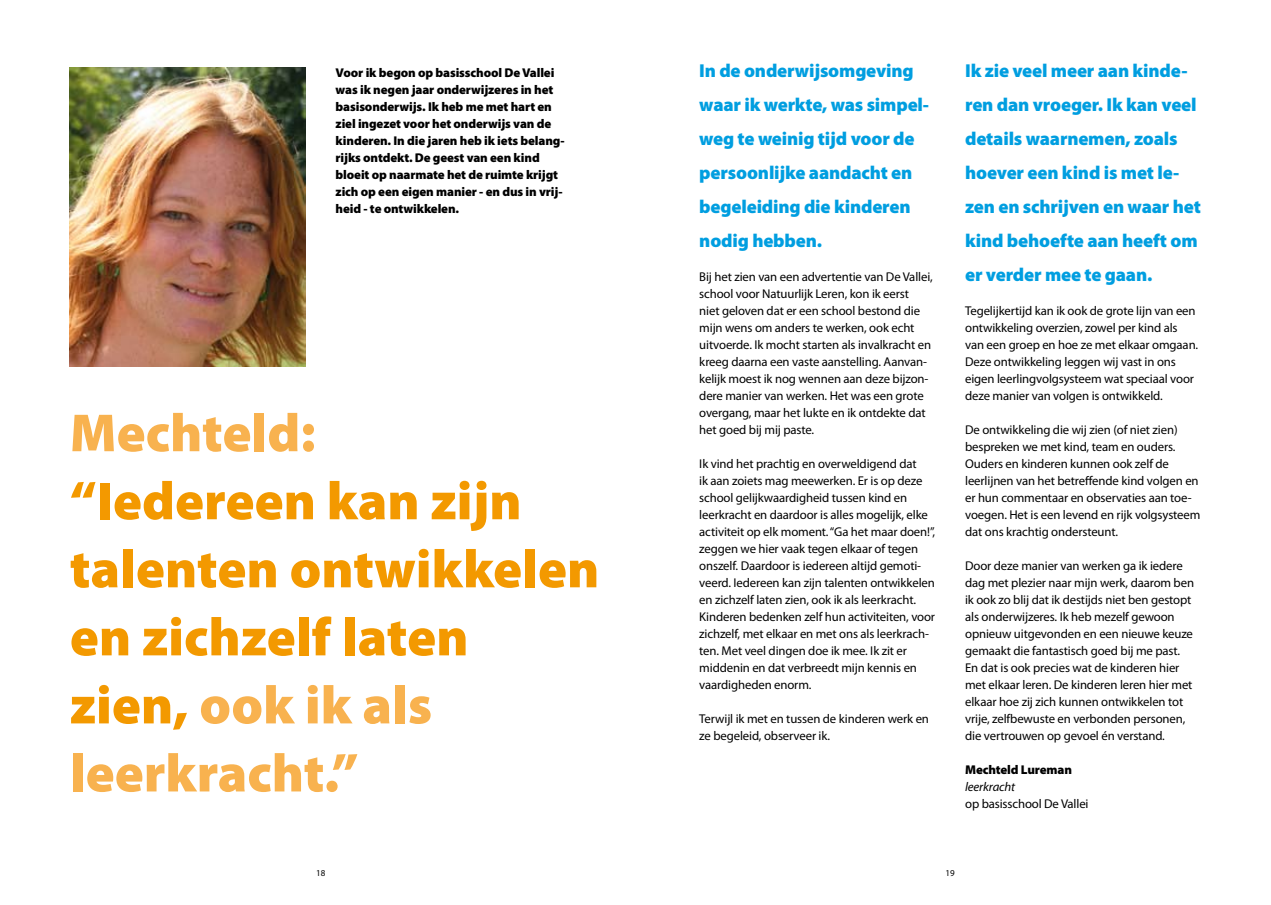
<style>
.page{position:relative;width:1271px;height:905px;background:#fff}
.page>*{position:absolute;margin:0;border:0;box-sizing:border-box;transform-origin:0 0}
.t1{font:900 54px/68.1px "Myriad Pro";color:#f39900}
.t2{font:900 54px "Myriad Pro";color:#f8b24f}
.t3{font:900 18.75px/34px "Myriad Pro";letter-spacing:-.01em;color:#009ee0}
.t4{font:12.75px/17px "Myriad Pro";letter-spacing:-.01em;color:#000}
.t5{font:900 12.75px/17px "Myriad Pro";letter-spacing:-.01em;color:#000}
.t6{font:italic 12.75px "Myriad Pro";letter-spacing:-.01em;color:#000}
.t7{font:9px "Myriad Pro";color:#000}
.s1{color:#f8b24f}
</style>
<div class="page">
<img style="left:70px;top:68px;width:235px;height:298px">
<p class="t5" style="left:336px;top:64px;width:230px">Voor ik begon op basisschool De Vallei was ik negen jaar onderwijzeres in het basisonderwijs. Ik heb me met hart en ziel ingezet voor het onderwijs van de kinderen. In die jaren heb ik iets belang&shy;rijks ontdekt. De geest van een kind bloeit op naarmate het de ruimte krijgt zich op een eigen manier - en dus in vrij&shy;heid - te ontwikkelen.</p>
<h1 class="t2" style="left:70px;top:397px;width:247px">Mechteld:</h1>
<h1 class="t1" style="left:70px;top:465px;width:531px">“Iedereen kan zijn talenten ontwikkelen en zichzelf laten zien, <span class="s1">ook ik als leerkracht.”</span></h1>
<h2 class="t3" style="left:699px;top:53px;width:231px">In de onderwijsomgeving waar ik werkte, was simpel&shy;weg te weinig tijd voor de persoonlijke aandacht en begeleiding die kinderen nodig hebben.</h2>
<p class="t4" style="left:699px;top:268px;width:235px">Bij het zien van een advertentie van De Vallei, school voor Natuurlijk Leren, kon ik eerst<br>niet geloven dat er een school bestond die mijn wens om anders te werken, ook echt uitvoerde. Ik mocht starten als invalkracht en kreeg daarna een vaste aanstelling. Aanvan&shy;kelijk moest ik nog wennen aan deze bijzon&shy;dere manier van werken. Het was een grote overgang, maar het lukte en ik ontdekte dat het goed bij mij paste.</p>
<p class="t4" style="left:699px;top:455px;width:237px">Ik vind het prachtig en overweldigend dat<br>ik aan zoiets mag meewerken. Er is op deze school gelijkwaardigheid tussen kind en leerkracht en daardoor is alles mogelijk, elke activiteit op elk moment. “Ga het maar doen!”, zeggen we hier vaak tegen elkaar of tegen onszelf. Daardoor is iedereen altijd gemoti&shy;veerd. Iedereen kan zijn talenten ontwikkelen en zichzelf laten zien, ook ik als leerkracht.<br>Kinderen bedenken zelf hun activiteiten, voor zichzelf, met elkaar en met ons als leerkrach&shy;ten. Met veel dingen doe ik mee. Ik zit er middenin en dat verbreedt mijn kennis en vaardigheden enorm.</p>
<p class="t4" style="left:699px;top:710px;width:231px">Terwijl ik met en tussen de kinderen werk en ze begeleid, observeer ik.</p>
<h2 class="t3" style="left:965px;top:53px;width:237px">Ik zie veel meer aan kinde&shy;ren dan vroeger. Ik kan veel details waarnemen, zoals hoever een kind is met le&shy;zen en schrijven en waar het kind behoefte aan heeft om er verder mee te gaan.</h2>
<p class="t4" style="left:965px;top:302px;width:235px">Tegelijkertijd kan ik ook de grote lijn van een ontwikkeling overzien, zowel per kind als van een groep en hoe ze met elkaar omgaan.<br>Deze ontwikkeling leggen wij vast in ons eigen leerlingvolgsysteem wat speciaal voor deze manier van volgen is ontwikkeld.</p>
<p class="t4" style="left:965px;top:421px;width:237px">De ontwikkeling die wij zien (of niet zien) bespreken we met kind, team en ouders.<br>Ouders en kinderen kunnen ook zelf de leerlijnen van het betreffende kind volgen en er hun commentaar en observaties aan toe&shy;voegen. Het is een levend en rijk volgsysteem dat ons krachtig ondersteunt.</p>
<p class="t4" style="left:965px;top:557px;width:230px">Door deze manier van werken ga ik iedere dag met plezier naar mijn werk, daarom ben ik ook zo blij dat ik destijds niet ben gestopt als onderwijzeres. Ik heb mezelf gewoon opnieuw uitgevonden en een nieuwe keuze gemaakt die fantastisch goed bij me past.<br>En dat is ook precies wat de kinderen hier met elkaar leren. De kinderen leren hier met elkaar hoe zij zich kunnen ontwikkelen tot vrije, zelfbewuste en verbonden personen, die vertrouwen op gevoel én verstand.</p>
<p class="t5" style="left:965px;top:761px;width:108px">Mechteld Lureman</p>
<p class="t6" style="left:965px;top:779px;width:51px">leerkracht</p>
<p class="t4" style="left:965px;top:795px;width:125px">op basisschool De Vallei</p>
<p class="t7" style="left:316px;top:868px;width:11px">18</p>
<p class="t7" style="left:945px;top:868px;width:11px">19</p>
</div>
